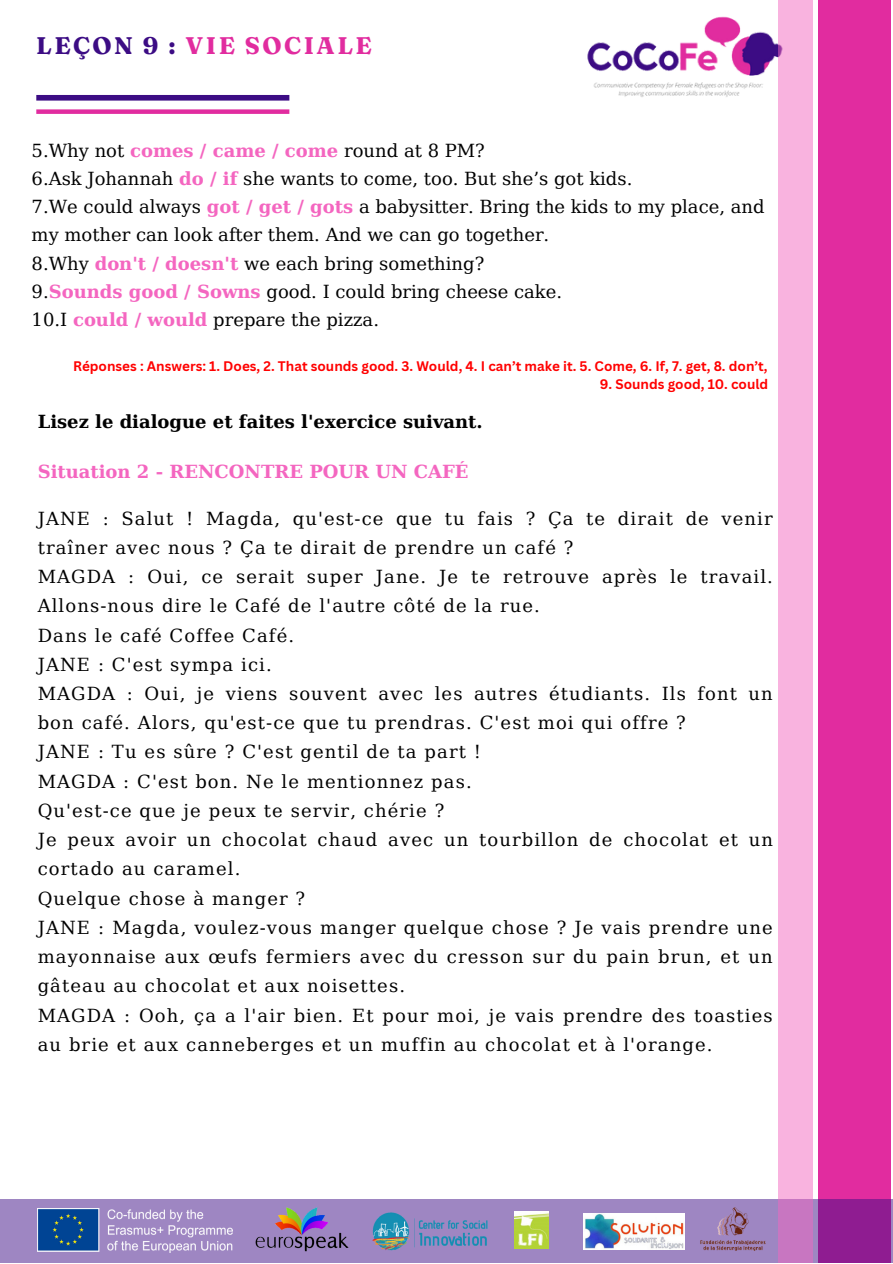
<style>
.page{position:relative;width:893px;height:1264px;background:#fff}
.page>*{position:absolute;margin:0;border:0;box-sizing:border-box;transform-origin:0 0}
.t1{font:700 24px "Fraunces 9 pt";letter-spacing:.1em;color:#e12c9f}
.t2{font:18px/29.2px "DejaVu Serif";letter-spacing:.06em;color:#000}
.t3{font:18px/28px "DejaVu Serif";color:#000}
.t4{font:700 18px "DejaVu Serif";color:#000}
.t5{font:700 18px "DejaVu Serif";color:#f466c0}
.t6{font:700 13.5px "Canva Sans";color:#f00}
.s1{color:#3c0c84}
.s2{font-weight:700;color:#f466c0}
</style>
<div class="page">
<img style="left:587px;top:16px;width:190px;height:81px">
<div style="left:36px;top:95px;width:253px;height:6px;background:#3c0c84"></div>
<div style="left:36px;top:109px;width:253px;height:5px;background:#e12c9f"></div>
<div style="left:818px;top:0;width:72px;height:1262px;background:#e12c9f"></div>
<svg style="left:0;top:1198px;width:892px;height:63px;background:#9f78bb"></svg>
<div style="left:777px;top:0;width:35px;height:1262px;background:#f9b3df"></div>
<img style="left:38px;top:1208px;width:194px;height:44px">
<img style="left:697px;top:1205px;width:71px;height:47px">
<img style="left:360px;top:1208px;width:138px;height:44px">
<img style="left:254px;top:1205px;width:94px;height:47px">
<img style="left:514px;top:1211px;width:34px;height:37px">
<img style="left:583px;top:1213px;width:101px;height:36px">
<h1 class="t1" style="left:36px;top:30px;width:337px"><span class="s1">LEÇON 9 :</span> VIE SOCIALE</h1>
<p class="t3" style="left:32px;top:137px;width:734px">5.Why not <span class="s2">comes / came / come</span> round at 8 PM?<br>6.Ask Johannah <span class="s2">do / if</span> she wants to come, too. But she’s got kids.<br>7.We could always <span class="s2">got / get / gots</span> a babysitter. Bring the kids to my place, and my mother can look after them. And we can go together.<br>8.Why <span class="s2">don't / doesn't</span> we each bring something?<br>9.<span class="s2">Sounds good / Sowns</span> good. I could bring cheese cake.<br>10.I <span class="s2">could / would</span> prepare the pizza.</p>
<p class="t6" style="left:73px;top:356px;width:696px">Réponses : Answers: 1. Does, 2. That sounds good. 3. Would, 4. I can’t make it. 5. Come, 6. If, 7. get, 8. don’t,</p>
<p class="t6" style="left:600px;top:374px;width:170px">9. Sounds good, 10. could</p>
<p class="t4" style="left:38px;top:411px;width:446px">Lisez le dialogue et faites l'exercice suivant.</p>
<p class="t5" style="left:38px;top:461px;width:432px">Situation 2 - RENCONTRE POUR UN CAFÉ</p>
<p class="t2" style="left:38px;top:503px;width:736px">JANE : Salut ! Magda, qu'est-ce que tu fais ? Ça te dirait de venir traîner avec nous ? Ça te dirait de prendre un café ?<br>MAGDA : Oui, ce serait super Jane. Je te retrouve après le travail.<br>Allons-nous dire le Café de l'autre côté de la rue.<br>Dans le café Coffee Café.<br>JANE : C'est sympa ici.<br>MAGDA : Oui, je viens souvent avec les autres étudiants. Ils font un bon café. Alors, qu'est-ce que tu prendras. C'est moi qui offre ?<br>JANE : Tu es sûre ? C'est gentil de ta part !<br>MAGDA : C'est bon. Ne le mentionnez pas.<br>Qu'est-ce que je peux te servir, chérie ?<br>Je peux avoir un chocolat chaud avec un tourbillon de chocolat et un cortado au caramel.<br>Quelque chose à manger ?<br>JANE : Magda, voulez-vous manger quelque chose ? Je vais prendre une mayonnaise aux œufs fermiers avec du cresson sur du pain brun, et un gâteau au chocolat et aux noisettes.<br>MAGDA : Ooh, ça a l'air bien. Et pour moi, je vais prendre des toasties au brie et aux canneberges et un muffin au chocolat et à l'orange.</p>
</div>
